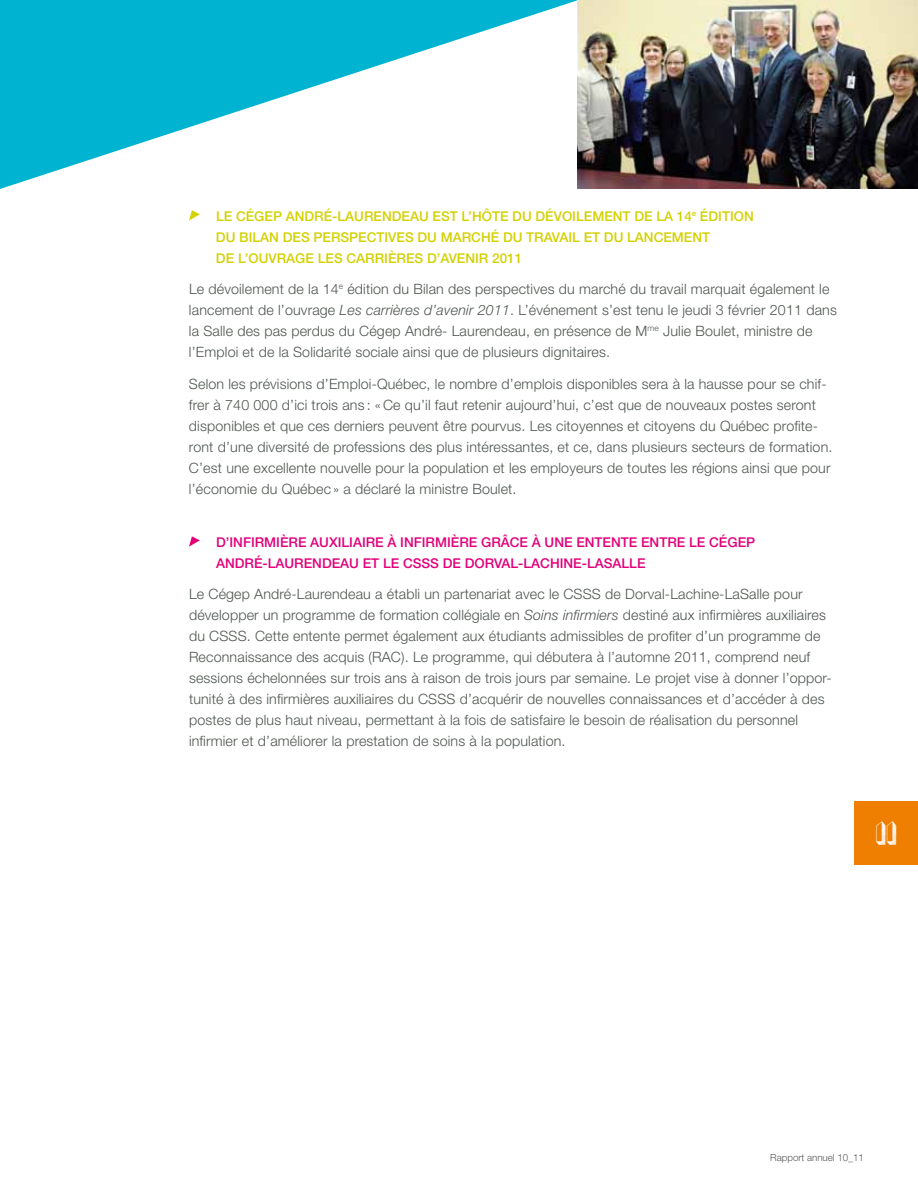
<style>
.page{position:relative;width:918px;height:1188px;background:#fff}
.page>*{position:absolute;margin:0;border:0;box-sizing:border-box;transform-origin:0 0}
.t1{font:30px "Ultinoid";color:#fff}
.t2{font:300 14.25px/21px "Helvetica Neue LT Std";letter-spacing:.01em;color:#4e554f}
.t3{font:500 13.5px/21px "Helvetica Neue LT Std";color:#d3d100}
.t4{font:500 13.5px/21px "Helvetica Neue LT Std";color:#e2007a}
.t5{font:300 9.75px "Helvetica Neue LT Std";color:#58585a}
.s1{font-style:italic}
</style>
<div class="page">
<svg style="left:189px;top:210px;width:11px;height:11px"></svg>
<svg style="left:189px;top:536px;width:11px;height:11px"></svg>
<svg style="left:0;top:0;width:578px;height:189px"></svg>
<div style="left:855px;top:802px;width:63px;height:63px;background:#ee7f00"></div>
<img style="left:578px;top:0;width:340px;height:189px">
<p class="t3" style="left:216px;top:205px;width:539px;text-indent:-16px">LE CÉGEP ANDRÉ-LAURENDEAU EST L’HÔTE DU DÉVOILEMENT DE LA 14<sup>E</sup> ÉDITION<br>DU BILAN DES PERSPECTIVES DU MARCHÉ DU TRAVAIL ET DU LANCEMENT<br>DE L’OUVRAGE LES CARRIÈRES D’AVENIR 2011</p>
<p class="t2" style="left:189px;top:278px;width:649px">Le dévoilement de la 14<sup>e</sup> édition du Bilan des perspectives du marché du travail marquait également le lancement de l’ouvrage <span class="s1">Les carrières d’avenir 2011</span>. L’événement s’est tenu le jeudi 3 février 2011 dans la Salle des pas perdus du Cégep André- Laurendeau, en présence de M<sup>me</sup> Julie Boulet, ministre de l’Emploi et de la Solidarité sociale ainsi que de plusieurs dignitaires.</p>
<p class="t2" style="left:189px;top:373px;width:645px">Selon les prévisions d’Emploi-Québec, le nombre d’emplois disponibles sera à la hausse pour se chif&shy;frer à 740 000 d’ici trois ans : « Ce qu’il faut retenir aujourd’hui, c’est que de nouveaux postes seront disponibles et que ces derniers peuvent être pourvus. Les citoyennes et citoyens du Québec profite&shy;ront d’une diversité de professions des plus intéressantes, et ce, dans plusieurs secteurs de formation.<br>C’est une excellente nouvelle pour la population et les employeurs de toutes les régions ainsi que pour l’économie du Québec » a déclaré la ministre Boulet.</p>
<p class="t4" style="left:216px;top:531px;width:541px;text-indent:-16px">D’INFIRMIÈRE AUXILIAIRE À INFIRMIÈRE GRÂCE À UNE ENTENTE ENTRE LE CÉGEP<br>ANDRÉ-LAURENDEAU ET LE CSSS</p>
<p class="t4" style="left:443px;top:552px;width:204px">DE DORVAL-LACHINE-LASALLE</p>
<p class="t2" style="left:189px;top:583px;width:644px">Le Cégep André-Laurendeau a établi un partenariat avec le CSSS de Dorval-Lachine-LaSalle pour développer un programme de formation collégiale en <span class="s1">Soins infirmiers</span> destiné aux infirmières auxiliaires du CSSS. Cette entente permet également aux étudiants admissibles de profiter d’un programme de Reconnaissance des acquis (RAC). Le programme, qui débutera à l’automne 2011, comprend neuf sessions échelonnées sur trois ans à raison de trois jours par semaine. Le projet vise à donner l’oppor&shy;tunité à des infirmières auxiliaires du CSSS d’acquérir de nouvelles connaissances et d’accéder à des postes de plus haut niveau, permettant à la fois de satisfaire le besoin de réalisation du personnel infirmier et d’améliorer la prestation de soins à la population.</p>
<h1 class="t1" style="left:876px;top:817px;width:23px">11</h1>
<p class="t5" style="left:770px;top:1152px;width:95px">Rapport annuel 10_11</p>
</div>
